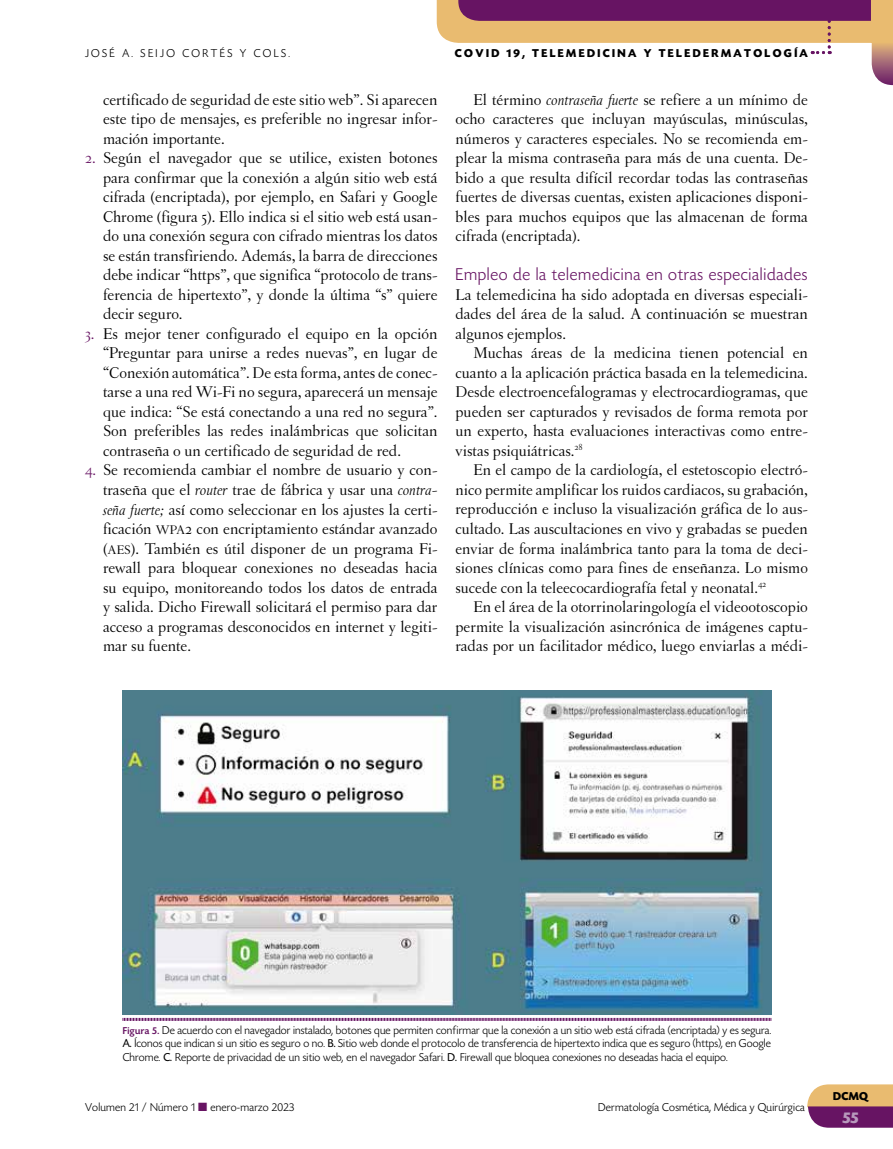
<style>
.page{position:relative;width:893px;height:1149px;background:#fff}
.page>*{position:absolute;margin:0;border:0;box-sizing:border-box;transform-origin:0 0}
.t1{font:300 18px "Today HEF";letter-spacing:.04em;color:#671463}
.t2{font:16.5px/19.5px "Letras Oldstyle";color:#000;text-align:justify}
.t3{font:700 16.5px "Today HEF";color:#b799bc}
.t4{font:300 12px/13.5px "Today HEF";letter-spacing:.02em;color:#000;text-align:justify}
.t5{font:700 12px "Today HEF";letter-spacing:.2em;color:#000}
.t6{font:300 12px "Today HEF";letter-spacing:.2em;color:#000}
.s1{color:#671463}
.s2{font-style:italic}
.s3{font-family:"Letras Oldstyle Roman SC800";font-size:13.2px}
.s4{font-family:"Letras Oldstyle Roman SC800"}
.s5{font-weight:500;font-size:10.5px;color:#671463}
.s6{font-weight:400}
</style>
<div class="page">
<svg style="left:807px;top:1084px;width:86px;height:43px;background:#af7373"></svg>
<svg style="left:436px;top:0;width:457px;height:85px"></svg>
<img style="left:123px;top:690px;width:648px;height:324px">
<svg style="left:122px;top:1017px;width:649px;height:4px"></svg>
<p class="t6" style="left:85px;top:47px;width:207px">JOSÉ A. SEIJO CORTÉS Y COLS.</p>
<p class="t5" style="left:455px;top:47px;width:355px">COVID 19, TELEMEDICINA Y TELEDERMATOLOGÍA</p>
<p class="t2" style="left:103px;top:90px;width:336px">certificado de seguridad de este sitio web”. Si aparecen este tipo de mensajes, es preferible no ingresar infor&shy;mación importante.</p>
<p class="t2" style="left:103px;top:148px;width:336px;text-indent:-18px"><span class="s1">2.</span> Según el navegador que se utilice, existen botones para confirmar que la conexión a algún sitio web está cifrada (encriptada), por ejemplo, en Safari y Google Chrome (figura 5). Ello indica si el sitio web está usan&shy;do una conexión segura con cifrado mientras los datos se están transfiriendo. Además, la barra de direcciones debe indicar “https”, que significa “protocolo de trans&shy;ferencia de hipertexto”, y donde la última “s” quiere decir seguro.</p>
<p class="t2" style="left:103px;top:324px;width:336px;text-indent:-18px"><span class="s1">3.</span> Es mejor tener configurado el equipo en la opción “Preguntar para unirse a redes nuevas”, en lugar de “Conexión automática”. De esta forma, antes de conec&shy;tarse a una red Wi-Fi no segura, aparecerá un mensaje que indica: “Se está conectando a una red no segura”.<br>Son preferibles las redes inalámbricas que solicitan contraseña o un certificado de seguridad de red.</p>
<p class="t2" style="left:103px;top:460px;width:336px;text-indent:-18px"><span class="s1">4.</span> Se recomienda cambiar el nombre de usuario y con&shy;traseña que el <span class="s2">router</span> trae de fábrica y usar una <span class="s2">contra&shy;seña fuerte;</span> así como seleccionar en los ajustes la certi&shy;ficación <span class="s3">WPA</span><span class="s4">2</span> con encriptamiento estándar avanzado (<span class="s3">AES</span>). También es útil disponer de un programa Fi&shy;rewall para bloquear conexiones no deseadas hacia su equipo, monitoreando todos los datos de entrada y salida. Dicho Firewall solicitará el permiso para dar acceso a programas desconocidos en internet y legiti&shy;mar su fuente.</p>
<p class="t2" style="left:455px;top:90px;width:354px;text-indent:18px">El término <span class="s2">contraseña fuerte</span> se refiere a un mínimo de ocho caracteres que incluyan mayúsculas, minúsculas, números y caracteres especiales. No se recomienda em&shy;plear la misma contraseña para más de una cuenta. De&shy;bido a que resulta difícil recordar todas las contraseñas fuertes de diversas cuentas, existen aplicaciones disponi&shy;bles para muchos equipos que las almacenan de forma cifrada (encriptada).</p>
<p class="t1" style="left:455px;top:265px;width:353px">Empleo de la telemedicina en otras especialidades</p>
<p class="t2" style="left:455px;top:285px;width:354px">La telemedicina ha sido adoptada en diversas especiali&shy;dades del área de la salud. A continuación se muestran algunos ejemplos.</p>
<p class="t2" style="left:455px;top:343px;width:354px;text-indent:18px">Muchas áreas de la medicina tienen potencial en cuanto a la aplicación práctica basada en la telemedicina.<br>Desde electroencefalogramas y electrocardiogramas, que pueden ser capturados y revisados de forma remota por un experto, hasta evaluaciones interactivas como entre&shy;vistas psiquiátricas.<sup>28</sup></p>
<p class="t2" style="left:455px;top:460px;width:354px;text-indent:18px">En el campo de la cardiología, el estetoscopio electró&shy;nico permite amplificar los ruidos cardiacos, su grabación, reproducción e incluso la visualización gráfica de lo aus&shy;cultado. Las auscultaciones en vivo y grabadas se pueden enviar de forma inalámbrica tanto para la toma de deci&shy;siones clínicas como para fines de enseñanza. Lo mismo sucede con la teleecocardiografía fetal y neonatal.<sup>42</sup></p>
<p class="t2" style="left:455px;top:597px;width:354px;text-indent:18px">En el área de la otorrinolaringología el videootoscopio permite la visualización asincrónica de imágenes captu&shy;radas por un facilitador médico, luego enviarlas a médi-</p>
<p class="t4" style="left:123px;top:1023px;width:650px"><span class="s5">Figura 5.</span> De acuerdo con el navegador instalado, botones que permiten confirmar que la conexión a un sitio web está cifrada (encriptada) y es segura.<br><span class="s6">A.</span> Íconos que indican si un sitio es seguro o no. <span class="s6">B.</span> Sitio web donde el protocolo de transferencia de hipertexto indica que es seguro (https), en Google Chrome. <span class="s6">C.</span> Reporte de privacidad de un sitio web, en el navegador Safari. <span class="s6">D.</span> Firewall que bloquea conexiones no deseadas hacia el equipo.</p>
<p class="t4" style="left:85px;top:1100px;width:211px">Volumen 21 / Número 1 <span class="s1">■</span> enero-marzo 2023</p>
<p class="t4" style="left:598px;top:1100px;width:208px">Dermatología Cosmética, Médica y Quirúrgica</p>
<p class="t5" style="left:833px;top:1089px;width:36px">DCMQ</p>
<p class="t3" style="left:842px;top:1108px;width:18px">55</p>
</div>
